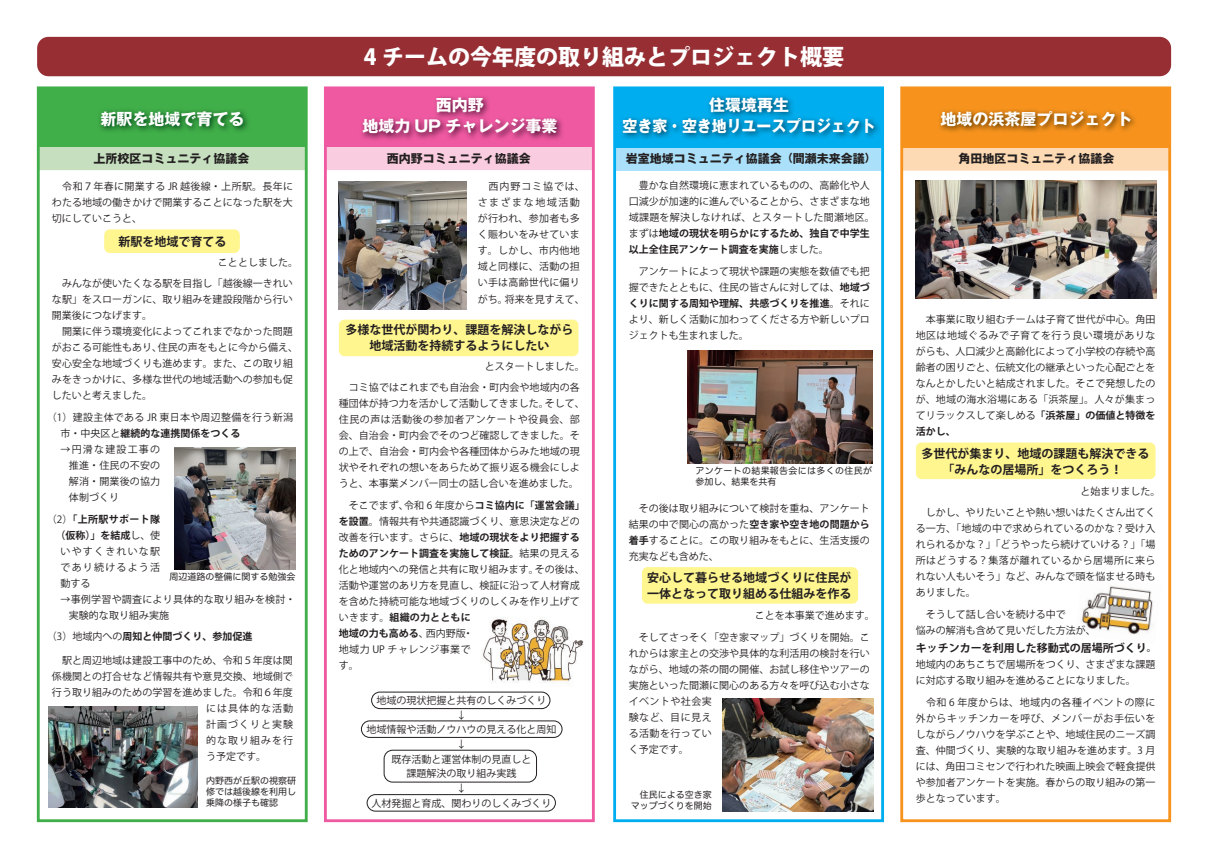
<style>
.page{position:relative;width:1208px;height:859px;background:#fff}
.page>*{position:absolute;margin:0;border:0;box-sizing:border-box;transform-origin:0 0}
.t1{font:800 22px "Koz Go Pro";color:#fff}
.t2{font:700 16px/21px "Gothic MB101 Pro";color:#fff;text-align:center}
.t3{font:700 12px/15.7px "Koz Go Pro";color:#231f20;text-align:center}
.t4{font:700 12px "Gothic MB101 Pro";color:#231f20}
.t5{font:700 11px "Koz Go Pro";color:#231f20}
.t6{font:10px/16px "Koz Go Pro";letter-spacing:.005em;color:#231f20}
.t7{font:10px/16px "Koz Go Pro";letter-spacing:.025em;color:#231f20}
.t8{font:10px/16px "Koz Go Pro";letter-spacing:.03em;color:#231f20}
.t9{font:700 10px "Koz Go Pro";color:#231f20}
.t10{font:10px "Koz Go Pro";letter-spacing:.1em;color:#231f20}
.t11{font:10px "Koz Go Pro";letter-spacing:.12em;color:#231f20}
.t12{font:700 10px "Koz Go Pro";letter-spacing:.035em;color:#231f20}
.t13{font:9px/11px "Hira Maru Pro W4";color:#231f20;text-align:right}
.t14{font:9px/11px "Hira Maru Pro W4";letter-spacing:.035em;color:#231f20}
.s1{font-weight:700}
.s2{font-weight:400}
.s3{font-size:11px}
.s4{font-size:10px}
</style>
<div class="page">
<div style="left:339px;top:320px;width:239px;height:36px;background:#fff690;border-radius:6px"></div>
<div style="left:104px;top:229px;width:136px;height:24px;background:#fff690;border-radius:6px"></div>
<img style="left:1082px;top:586px;width:72px;height:49px">
<div style="left:916px;top:442px;width:239px;height:37px;background:#fff690;border-radius:6px"></div>
<div style="left:41px;top:147px;width:263px;height:23px;background:#c6e0bf"></div>
<div style="left:39px;top:89px;width:266px;height:58px;background:#40ae49"></div>
<img style="left:100px;top:110px;width:148px;height:21px">
<svg style="left:904px;top:147px;width:263px;height:24px;background:#fcd7ad"></svg>
<div style="left:902px;top:89px;width:267px;height:58px;background:#f7931d"></div>
<img style="left:940px;top:110px;width:195px;height:22px">
<div style="left:37px;top:86px;width:271px;height:736px;border:3px solid #40ae49"></div>
<svg style="left:613px;top:86px;width:271px;height:736px"></svg>
<div style="left:900px;top:86px;width:271px;height:736px;border:3px solid #f7931d"></div>
<img style="left:620px;top:94px;width:261px;height:47px">
<img style="left:687px;top:351px;width:185px;height:113px">
<img style="left:722px;top:698px;width:151px;height:113px">
<img style="left:915px;top:180px;width:242px;height:118px">
<img style="left:174px;top:448px;width:121px;height:121px">
<img style="left:48px;top:707px;width:150px;height:100px">
<div style="left:37px;top:37px;width:1134px;height:39px;background:#962e33;border-radius:11px"></div>
<div style="left:328px;top:147px;width:263px;height:23px;background:#f9cddf"></div>
<div style="left:326px;top:89px;width:266px;height:58px;background:#ef59a1"></div>
<img style="left:362px;top:96px;width:200px;height:44px">
<div style="left:324px;top:86px;width:271px;height:736px;border:3px solid #ef59a1"></div>
<img style="left:483px;top:619px;width:101px;height:64px">
<div style="left:371px;top:692px;width:179px;height:17px;border:1px solid #231f20;border-radius:8px"></div>
<div style="left:361px;top:720px;width:201px;height:18px;border:1px solid #231f20;border-radius:8px"></div>
<div style="left:367px;top:794px;width:189px;height:17px;border:1px solid #231f20;border-radius:8px"></div>
<div style="left:384px;top:750px;width:153px;height:32px;border:1px solid #231f20;border-radius:9px"></div>
<img style="left:339px;top:182px;width:127px;height:127px">
<h1 class="t1" style="left:364px;top:42px;width:482px">4 チームの今年度の取り組みとプロジェクト概要</h1>
<h2 class="t2" style="left:622px;top:92px;width:254px">住環境再生<br>空き家・空き地リユースプロジェクト</h2>
<h2 class="t2" style="left:362px;top:93px;width:196px">西内野<br>地域力 UP チャレンジ事業</h2>
<h2 class="t2" style="left:100px;top:106px;width:145px">新駅を地域で育てる</h2>
<h2 class="t2" style="left:940px;top:107px;width:193px">地域の浜茶屋プロジェクト</h2>
<p class="t4" style="left:93px;top:148px;width:158px">上所校区コミュニティ協議会</p>
<p class="t6" style="left:52px;top:179px;width:242px;text-align:justify">　令和７年春に開業する JR 越後線・上所駅。長年にわたる地域の働きかけで開業することになった駅を大切にしていこうと、</p>
<p class="t3" style="left:118px;top:234px;width:110px">新駅を地域で育てる</p>
<p class="t6" style="left:52px;top:251px;width:247px;line-height:21.7px;text-indent:166px">こととしました。　みんなが使いたくなる駅を目指し「越後線一きれい</p>
<p class="t6" style="left:52px;top:292px;width:247px">な駅」をスローガンに、取り組みを建設段階から行い開業後につなげます。<br>　開業に伴う環境変化によってこれまでなかった問題がおこる可能性もあり、住民の声をもとに今から備え、安心安全な地域づくりも進めます。また、この取り組みをきっかけに、多様な世代の地域活動への参加も促したいと考えました。</p>
<p class="t8" style="left:60px;top:409px;width:234px;text-indent:-14px">（1）建設主体である JR 東日本や周辺整備を行う新潟市・中央区と<span class="s1">継続的な連携関係をつくる</span></p>
<p class="t6" style="left:69px;top:441px;width:93px;text-align:justify;text-indent:-9px">→円滑な建設工事の推進・住民の不安の解消・開業後の協力体制づくり</p>
<p class="t12" style="left:47px;top:512px;width:115px"><span class="s2">（2）</span>「上所駅サポート隊</p>
<p class="t9" style="left:55px;top:528px;width:106px">（仮称）」を結成<span class="s2">し、使</span></p>
<p class="t11" style="left:60px;top:544px;width:101px">いやすくきれいな駅</p>
<p class="t11" style="left:60px;top:560px;width:101px">であり続けるよう活</p>
<p class="t6" style="left:60px;top:575px;width:31px">動する</p>
<p class="t7" style="left:69px;top:591px;width:228px;text-indent:-8px">→事例学習や調査により具体的な取り組みを検討・実験的な取り組み実施</p>
<p class="t9" style="left:47px;top:630px;width:207px"><span class="s2">（3）地域内への</span>周知と仲間づくり、参加促進</p>
<p class="t6" style="left:52px;top:653px;width:242px">　駅と周辺地域は建設工事中のため、令和５年度は関</p>
<p class="t6" style="left:52px;top:669px;width:242px">係機関との打合せなど情報共有や意見交換、地域側で</p>
<p class="t6" style="left:52px;top:685px;width:242px">行う取り組みのための学習を進めました。令和６年度</p>
<p class="t10" style="left:206px;top:702px;width:88px">には具体的な活動</p>
<p class="t10" style="left:206px;top:718px;width:88px">計画づくりと実験</p>
<p class="t10" style="left:206px;top:734px;width:88px">的な取り組みを行</p>
<p class="t6" style="left:206px;top:749px;width:61px">う予定です。</p>
<p class="t13" style="left:169px;top:570px;width:127px">周辺道路の整備に関する勉強会</p>
<p class="t13" style="left:206px;top:774px;width:91px;text-align:justify">内野西が丘駅の視察研修では越後線を利用し乗降の様子も確認</p>
<p class="t4" style="left:387px;top:148px;width:145px">西内野コミュニティ協議会</p>
<p class="t7" style="left:478px;top:179px;width:109px">　西内野コミ協では、さまざまな地域活動が行われ、参加者も多く賑わいをみせています。しかし、市内他地域と同様に、活動の担い手は高齢世代に偏り</p>
<p class="t6" style="left:478px;top:292px;width:109px">がち。将来を見すえて、</p>
<p class="t3" style="left:345px;top:323px;width:229px">多様な世代が関わり、課題を解決しながら地域活動を持続するようにしたい</p>
<p class="t6" style="left:339px;top:355px;width:247px;line-height:21.7px;text-indent:146px">とスタートしました。　コミ協ではこれまでも自治会・町内会や地域内の各</p>
<p class="t6" style="left:339px;top:396px;width:247px">種団体が持つ力を活かして活動してきました。そして、住民の声は活動後の参加者アンケートや役員会、部会、自治会・町内会でそのつど確認してきました。その上で、自治会・町内会や各種団体からみた地域の現状やそれぞれの想いをあらためて振り返る機会にしようと、本事業メンバー同士の話し合いを進めました。</p>
<p class="t6" style="left:339px;top:498px;width:247px">　そこでまず、令和 6 年度から<span class="s1">コミ協内に「運営会議」を設置</span>。情報共有や共通認識づくり、意思決定などの改善を行います。さらに、<span class="s1">地域の現状をより把握するためのアンケート調査を実施して検証。</span>結果の見える化と地域内への発信と共有に取り組みます。その後は、活動や運営のあり方を見直し、検証に沿って人材育成を含めた持続可能な地域づくりのしくみを作り上げていきます。<span class="s1">組織の力とともに<br>地域の力も高める</span>、西内野版・<br>地域力 UP チャレンジ事業で<br>す。</p>
<p class="t6" style="left:366px;top:693px;width:192px;line-height:14.7px;text-align:center">地域の現状把握と共有のしくみづくり<br>↓<br>地域情報や活動ノウハウの見える化と周知↓<br>既存活動と運営体制の見直しと<br>課題解決の取り組み実践<br>↓<br>人材発掘と育成、関わりのしくみづくり</p>
<p class="t4" style="left:626px;top:148px;width:251px">岩室地域コミュニティ協議会<span class="s3">（</span>間瀬未来会議<span class="s3">）</span></p>
<p class="t6" style="left:629px;top:177px;width:247px">　豊かな自然環境に恵まれているものの、高齢化や人口減少が加速的に進んでいることから、さまざまな地域課題を解決しなければ、とスタートした間瀬地区。まずは<span class="s1">地域の現状を明らかにするため、独自で中学生以上全住民アンケート調査を実施</span>しました。</p>
<p class="t6" style="left:629px;top:263px;width:242px;text-align:justify">　アンケートによって現状や課題の実態を数値でも把握できたとともに、住民の皆さんに対しては、<span class="s1">地域づくりに関する周知や理解、共感づくりを推進</span>。それにより、新しく活動に加わってくださる方や新しいプロジェクトも生まれました。</p>
<p class="t14" style="left:695px;top:465px;width:178px">アンケートの結果報告会には多くの住民が参加し、結果を共有</p>
<p class="t6" style="left:629px;top:500px;width:242px;text-align:justify">　その後は取り組みについて検討を重ね、アンケート結果の中で関心の高かった<span class="s1">空き家や空き地の問題から着手</span>することに。この取り組みをもとに、生活支援の充実なども含めた、</p>
<p class="t3" style="left:647px;top:571px;width:205px;text-align:left">安心して暮らせる地域づくりに住民が一体となって取り組める仕組みを作る</p>
<p class="t6" style="left:629px;top:605px;width:247px;line-height:21.7px;text-indent:126px">ことを本事業で進めます。　そしてさっそく「空き家マップ」づくりを開始。こ</p>
<p class="t6" style="left:629px;top:645px;width:242px">れからは家主との交渉や具体的な利活用の検討を行いながら、地域の茶の間の開催、お試し移住やツアーの実施といった間瀬に関心のある方々を呼び込む小さなイベントや社会実<br>験など、目に見え<br>る活動を行ってい<br>く予定です。</p>
<p class="t13" style="left:630px;top:788px;width:82px">住民による空き家マップづくりを開始</p>
<p class="t4" style="left:958px;top:148px;width:157px">角田地区コミュニティ協議会</p>
<p class="t6" style="left:915px;top:312px;width:241px;text-align:justify">　本事業に取り組むチームは子育て世代が中心。角田地区は地域ぐるみで子育てを行う良い環境がありながらも、人口減少と高齢化によって小学校の存続や高齢者の困りごと、伝統文化の継承といった心配ごとをなんとかしたいと結成されました。そこで発想したのが、地域の海水浴場にある「浜茶屋」。人々が集まってリラックスして楽しめる<span class="s1">「浜茶屋」の価値と特徴を活かし、</span></p>
<p class="t3" style="left:921px;top:446px;width:229px">多世代が集まり、地域の課題も解決できる「みんなの居場所」をつくろう！</p>
<p class="t6" style="left:915px;top:480px;width:246px;line-height:21.7px;text-indent:165px">と始まりました。　しかし、やりたいことや熱い想いはたくさん出てく</p>
<p class="t6" style="left:915px;top:521px;width:241px;text-align:justify">る一方、「地域の中で求められているのかな？受け入れられるかな？」「どうやったら続けていける？」「場所はどうする？集落が離れているから居場所に来られない人もいそう」など、みんなで頭を悩ませる時もありました。</p>
<p class="t6" style="left:915px;top:606px;width:181px">　そうして話し合いを続ける中で<br>悩みの解消も含めて見いだした方法が、</p>
<p class="t5" style="left:915px;top:641px;width:242px">キッチンカーを利用した移動式の居場所づくり<span class="s4">。</span></p>
<p class="t6" style="left:915px;top:656px;width:241px">地域内のあちこちで居場所をつくり、さまざまな課題に対応する取り組みを進めることになりました。</p>
<p class="t6" style="left:915px;top:694px;width:241px;text-align:justify">　令和 6 年度からは、地域内の各種イベントの際に外からキッチンカーを呼び、メンバーがお手伝いをしながらノウハウを学ぶことや、地域住民のニーズ調査、仲間づくり、実験的な取り組みを進めます。3 月には、角田コミセンで行われた映画上映会で軽食提供や参加者アンケートを実施。春からの取り組みの第一歩となっています。</p>
</div>
